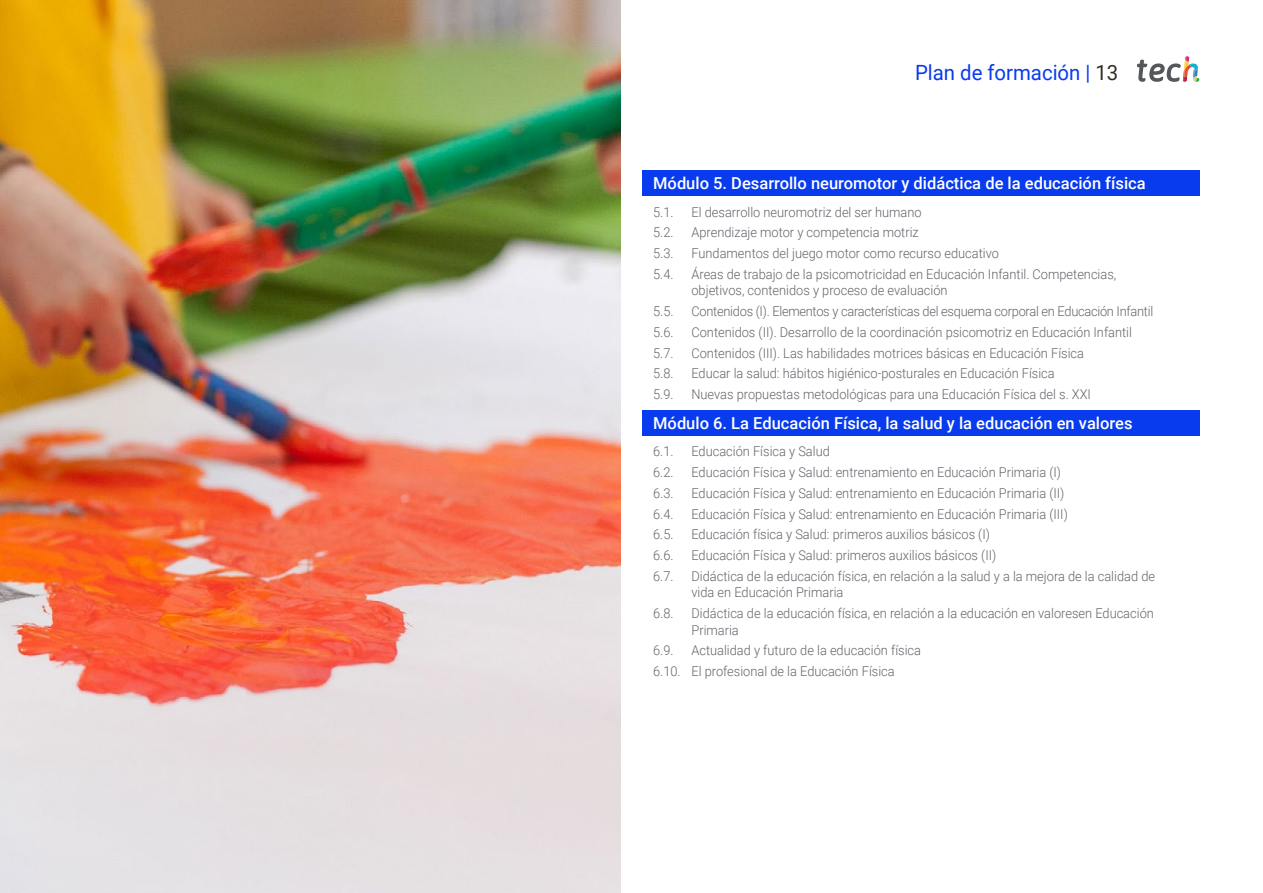
<style>
.page{position:relative;width:1263px;height:893px;background:#fff}
.page>*{position:absolute;margin:0;border:0;box-sizing:border-box;transform-origin:0 0}
.t1{font:21px "Roboto";color:#083bee}
.t2{font:500 16.5px "Roboto";color:#fff}
.t3{font:300 13.5px/16.5px "Roboto";color:#61646a;scale:.95 1}
.t4{font:300 13.5px "Roboto";letter-spacing:-.02em;color:#61646a;scale:.95 1}
.s1{color:#312e20}
</style>
<div class="page">
<img style="left:0;top:0;width:621px;height:893px">
<div style="left:642px;top:171px;width:557px;height:25px;background:#083bee"></div>
<div style="left:642px;top:410px;width:557px;height:25px;background:#083bee"></div>
<svg style="left:1137px;top:56px;width:62px;height:26px"></svg>
<h1 class="t1" style="left:915px;top:57px;width:205px">Plan de formación | <span class="s1">13</span></h1>
<p class="t2" style="left:653px;top:172px;width:494px">Módulo 5. Desarrollo neuromotor y didáctica de la educación física</p>
<p class="t3" style="left:653px;top:203px;width:23px">5.1.</p>
<p class="t3" style="left:691px;top:203px;width:244px">El desarrollo neuromotriz del ser humano</p>
<p class="t3" style="left:653px;top:224px;width:23px">5.2.</p>
<p class="t3" style="left:691px;top:224px;width:241px">Aprendizaje motor y competencia motriz</p>
<p class="t3" style="left:653px;top:245px;width:23px">5.3.</p>
<p class="t3" style="left:691px;top:245px;width:325px">Fundamentos del juego motor como recurso educativo</p>
<p class="t3" style="left:653px;top:265px;width:23px">5.4.</p>
<p class="t3" style="left:691px;top:265px;width:449px">Áreas de trabajo de la psicomotricidad en Educación Infantil. Competencias, objetivos, contenidos y proceso de evaluación</p>
<p class="t3" style="left:653px;top:303px;width:23px">5.5.</p>
<p class="t4" style="left:691px;top:302px;width:488px">Contenidos (I). Elementos y características del esquema corporal en Educación Infantil</p>
<p class="t3" style="left:653px;top:323px;width:23px">5.6.</p>
<p class="t3" style="left:691px;top:323px;width:465px">Contenidos (II). Desarrollo de la coordinación psicomotriz en Educación Infantil</p>
<p class="t3" style="left:653px;top:344px;width:23px">5.7.</p>
<p class="t3" style="left:691px;top:344px;width:415px">Contenidos (III). Las habilidades motrices básicas en Educación Física</p>
<p class="t3" style="left:653px;top:365px;width:23px">5.8.</p>
<p class="t3" style="left:691px;top:365px;width:384px">Educar la salud: hábitos higiénico-posturales en Educación Física</p>
<p class="t3" style="left:653px;top:386px;width:23px">5.9.</p>
<p class="t3" style="left:691px;top:386px;width:422px">Nuevas propuestas metodológicas para una Educación Física del s. XXI</p>
<p class="t2" style="left:653px;top:412px;width:481px">Módulo 6. La Educación Física, la salud y la educación en valores</p>
<p class="t3" style="left:653px;top:443px;width:23px">6.1.</p>
<p class="t3" style="left:691px;top:443px;width:147px">Educación Física y Salud</p>
<p class="t3" style="left:653px;top:464px;width:23px">6.2.</p>
<p class="t3" style="left:691px;top:464px;width:391px">Educación Física y Salud: entrenamiento en Educación Primaria (I)</p>
<p class="t3" style="left:653px;top:484px;width:23px">6.3.</p>
<p class="t3" style="left:691px;top:484px;width:394px">Educación Física y Salud: entrenamiento en Educación Primaria (II)</p>
<p class="t3" style="left:653px;top:505px;width:23px">6.4.</p>
<p class="t3" style="left:691px;top:505px;width:398px">Educación Física y Salud: entrenamiento en Educación Primaria (III)</p>
<p class="t3" style="left:653px;top:526px;width:23px">6.5.</p>
<p class="t3" style="left:691px;top:526px;width:316px">Educación física y Salud: primeros auxilios básicos (I)</p>
<p class="t3" style="left:653px;top:547px;width:23px">6.6.</p>
<p class="t3" style="left:691px;top:547px;width:322px">Educación Física y Salud: primeros auxilios básicos (II)</p>
<p class="t3" style="left:653px;top:567px;width:23px">6.7.</p>
<p class="t3" style="left:691px;top:567px;width:489px">Didáctica de la educación física, en relación a la salud y a la mejora de la calidad de vida en Educación Primaria</p>
<p class="t3" style="left:653px;top:605px;width:23px">6.8.</p>
<p class="t3" style="left:691px;top:605px;width:488px">Didáctica de la educación física, en relación a la educación en valoresen Educación<br>Primaria</p>
<p class="t3" style="left:653px;top:642px;width:23px">6.9.</p>
<p class="t3" style="left:653px;top:640px;width:283px;line-height:20.7px;text-indent:38px">Actualidad y futuro de la educación física<br>6.10. El profesional de la Educación Física</p>
</div>
